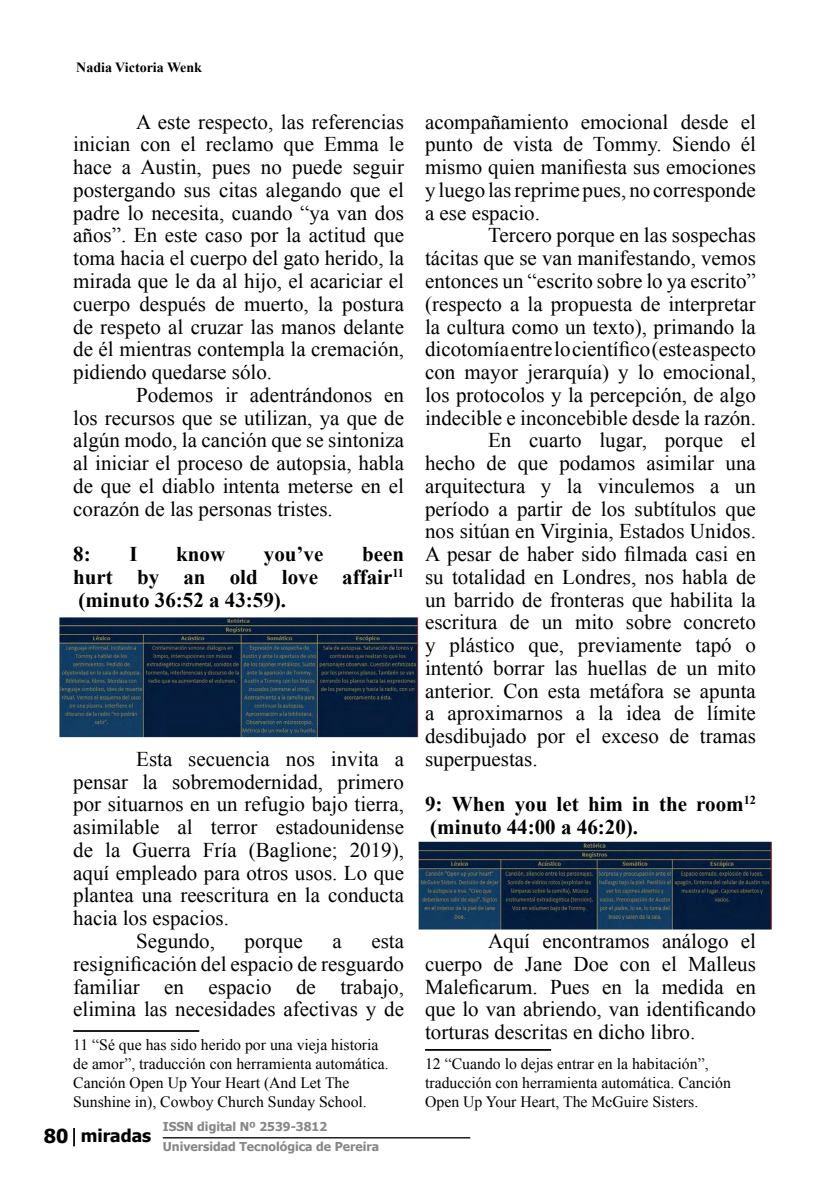
<style>
.page{position:relative;width:819px;height:1191px;background:#fff}
.page>*{position:absolute;margin:0;border:0;box-sizing:border-box;transform-origin:0 0}
.t1{font:21px/22.8px "Times New Roman";color:#000;text-align:justify}
.t2{font:700 21px/22.8px "Times New Roman";color:#000;text-align:justify}
.t3{font:700 19.25px "Tahoma";color:#000}
.t4{font:700 17.5px "Tahoma";color:#000}
.t5{font:15.75px/18.9px "Times New Roman";color:#000}
.t6{font:700 14px "Times New Roman";color:#000}
.t7{font:700 12.25px "Tahoma";color:#878787}
</style>
<div class="page">
<svg style="left:73px;top:1128px;width:2px;height:18px"></svg>
<hr style="left:163px;top:1137px;width:307px;height:1px;background:#000">
<hr style="left:73px;top:1030px;width:126px;height:1px;background:#000">
<hr style="left:425px;top:1049px;width:126px;height:1px;background:#000">
<img style="left:59px;top:617px;width:359px;height:120px">
<img style="left:418px;top:841px;width:353px;height:88px">
<p class="t6" style="left:76px;top:58px;width:127px">Nadia Victoria Wenk</p>
<p class="t1" style="left:73px;top:110px;width:332px;text-indent:63px">A este respecto, las referencias inician con el reclamo que Emma le hace a Austin, pues no puede seguir postergando sus citas alegando que el padre lo necesita, cuando “ya van dos años”. En este caso por la actitud que toma hacia el cuerpo del gato herido, la mirada que le da al hijo, el acariciar el cuerpo después de muerto, la postura de respeto al cruzar las manos delante de él mientras contempla la cremación, pidiendo quedarse sólo.</p>
<p class="t1" style="left:73px;top:383px;width:332px;text-indent:63px">Podemos ir adentrándonos en los recursos que se utilizan, ya que de algún modo, la canción que se sintoniza al iniciar el proceso de autopsia, habla de que el diablo intenta meterse en el corazón de las personas tristes.</p>
<p class="t2" style="left:73px;top:542px;width:19px">8:</p>
<p class="t2" style="left:129px;top:542px;width:10px">I</p>
<p class="t2" style="left:176px;top:542px;width:51px">know</p>
<p class="t2" style="left:264px;top:542px;width:61px">you’ve</p>
<p class="t2" style="left:73px;top:542px;width:332px;text-indent:289px">been hurt by an old love affair<sup>11 </sup>(minuto 36:52 a 43:59).</p>
<p class="t1" style="left:73px;top:747px;width:332px;text-indent:63px">Esta secuencia nos invita a pensar la sobremodernidad, primero por situarnos en un refugio bajo tierra, asimilable al terror estadounidense de la Guerra Fría (Baglione; 2019), aquí empleado para otros usos. Lo que plantea una reescritura en la conducta hacia los espacios.</p>
<p class="t1" style="left:136px;top:929px;width:80px">Segundo,</p>
<p class="t1" style="left:244px;top:929px;width:60px">porque</p>
<p class="t1" style="left:332px;top:929px;width:11px">a</p>
<p class="t1" style="left:73px;top:929px;width:332px;text-indent:298px">esta resignificación del espacio de resguardo familiar en espacio de trabajo, elimina las necesidades afectivas y de</p>
<p class="t5" style="left:73px;top:1035px;width:317px">11 “Sé que has sido herido por una vieja historia de amor”, traducción con herramienta automática.<br>Canción Open Up Your Heart (And Let The Sunshine in), Cowboy Church Sunday School.</p>
<p class="t3" style="left:44px;top:1122px;width:26px">80</p>
<p class="t4" style="left:81px;top:1123px;width:72px">miradas</p>
<p class="t7" style="left:163px;top:1118px;width:166px">ISSN digital Nº 2539-3812</p>
<p class="t7" style="left:163px;top:1137px;width:218px">Universidad Tecnológica de Pereira</p>
<p class="t1" style="left:425px;top:110px;width:332px">acompañamiento emocional desde el punto de vista de Tommy. Siendo él mismo quien manifiesta sus emociones y luego las reprime pues, no corresponde a ese espacio.</p>
<p class="t1" style="left:425px;top:224px;width:332px;text-indent:63px">Tercero porque en las sospechas tácitas que se van manifestando, vemos entonces un “escrito sobre lo ya escrito” (respecto a la propuesta de interpretar la cultura como un texto), primando la dicotomía entre lo científico (este aspecto con mayor jerarquía) y lo emocional, los protocolos y la percepción, de algo indecible e inconcebible desde la razón.</p>
<p class="t1" style="left:425px;top:428px;width:332px;text-indent:63px">En cuarto lugar, porque el hecho de que podamos asimilar una arquitectura y la vinculemos a un período a partir de los subtítulos que nos sitúan en Virginia, Estados Unidos.<br>A pesar de haber sido filmada casi en su totalidad en Londres, nos habla de un barrido de fronteras que habilita la escritura de un mito sobre concreto y plástico que, previamente tapó o intentó borrar las huellas de un mito anterior. Con esta metáfora se apunta a aproximarnos a la idea de límite desdibujado por el exceso de tramas superpuestas.</p>
<p class="t2" style="left:425px;top:792px;width:332px">9: When you let him in the room<sup>12 </sup>(minuto 44:00 a 46:20).</p>
<p class="t1" style="left:425px;top:929px;width:332px;text-indent:63px">Aquí encontramos análogo el cuerpo de Jane Doe con el Malleus Maleficarum. Pues en la medida en que lo van abriendo, van identificando torturas descritas en dicho libro.</p>
<p class="t5" style="left:425px;top:1053px;width:307px">12 “Cuando lo dejas entrar en la habitación”, traducción con herramienta automática. Canción<br>Open Up Your Heart, The McGuire Sisters.</p>
</div>
